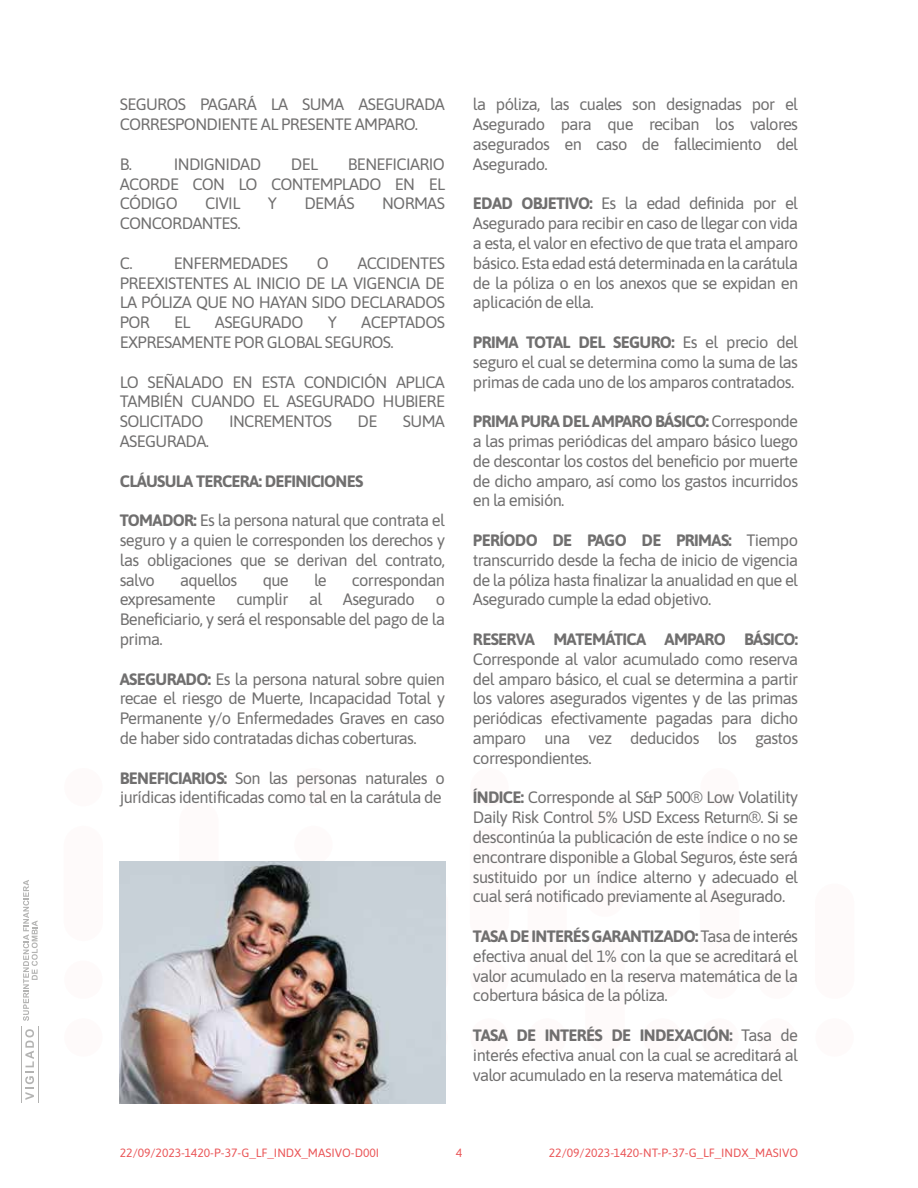
<style>
.page{position:relative;width:918px;height:1188px;background:#fff}
.page>*{position:absolute;margin:0;border:0;box-sizing:border-box;transform-origin:0 0}
.t1{font:16.5px/19.8px "Asap";letter-spacing:-.04em;color:#706f6f;text-align:justify}
.t2{font:700 16.5px "Asap";letter-spacing:-.04em;color:#706f6f}
.t3{font:12px "Asap";color:#ea5658}
.s1{font-weight:700}
</style>
<div class="page">
<div style="left:64px;top:1018px;width:39px;height:39px;background:#fefafa;border-radius:50%"></div>
<div style="left:64px;top:960px;width:39px;height:39px;background:#fefafa;border-radius:50%"></div>
<div style="left:64px;top:768px;width:39px;height:38px;background:#fefafa;border-radius:50%"></div>
<div style="left:64px;top:826px;width:39px;height:115px;background:#fefafa;border-radius:20px"></div>
<div style="left:179px;top:801px;width:40px;height:116px;background:#fefafa;border-radius:20px"></div>
<svg style="left:409px;top:1018px;width:39px;height:39px"></svg>
<svg style="left:409px;top:883px;width:39px;height:116px"></svg>
<div style="left:294px;top:826px;width:39px;height:38px;background:#fefafa;border-radius:50%"></div>
<div style="left:294px;top:768px;width:39px;height:38px;background:#fefafa;border-radius:50%"></div>
<div style="left:643px;top:1018px;width:39px;height:39px;background:#fefafa;border-radius:50%"></div>
<div style="left:643px;top:960px;width:39px;height:39px;background:#fefafa;border-radius:50%"></div>
<div style="left:470px;top:1018px;width:39px;height:39px;background:#fefafa;border-radius:50%"></div>
<div style="left:470px;top:960px;width:39px;height:39px;background:#fefafa;border-radius:50%"></div>
<div style="left:470px;top:768px;width:39px;height:38px;background:#fefafa;border-radius:50%"></div>
<div style="left:470px;top:826px;width:39px;height:115px;background:#fefafa;border-radius:20px"></div>
<div style="left:528px;top:1018px;width:39px;height:39px;background:#fefafa;border-radius:50%"></div>
<div style="left:528px;top:883px;width:39px;height:116px;background:#fefafa;border-radius:20px"></div>
<div style="left:585px;top:936px;width:40px;height:116px;background:#fefafa;border-radius:20px"></div>
<div style="left:585px;top:801px;width:40px;height:116px;background:#fefafa;border-radius:20px"></div>
<div style="left:815px;top:1018px;width:39px;height:39px;background:#fefafa;border-radius:50%"></div>
<div style="left:815px;top:883px;width:39px;height:116px;background:#fefafa;border-radius:20px"></div>
<div style="left:758px;top:1018px;width:38px;height:39px;background:#fefafa;border-radius:50%"></div>
<div style="left:758px;top:960px;width:38px;height:39px;background:#fefafa;border-radius:50%"></div>
<div style="left:700px;top:826px;width:39px;height:38px;background:#fefafa;border-radius:50%"></div>
<div style="left:700px;top:768px;width:39px;height:38px;background:#fefafa;border-radius:50%"></div>
<div style="left:700px;top:883px;width:39px;height:116px;background:#fefafa;border-radius:20px"></div>
<div style="left:700px;top:1018px;width:39px;height:39px;background:#fefafa;border-radius:50%"></div>
<hr style="left:21px;top:1026px;width:1px;height:76px;background:#b3b3b2">
<hr style="left:39px;top:1026px;width:1px;height:76px;background:#b3b3b2">
<svg style="left:23px;top:880px;width:15px;height:141px"></svg>
<svg style="left:25px;top:1029px;width:9px;height:71px"></svg>
<img style="left:120px;top:861px;width:325px;height:243px">
<p class="t1" style="left:120px;top:94px;width:327px">SEGUROS PAGARÁ LA SUMA ASEGURADA<br>CORRESPONDIENTE AL PRESENTE AMPARO.</p>
<p class="t1" style="left:120px;top:153px;width:14px">B.</p>
<p class="t1" style="left:174px;top:153px;width:89px">INDIGNIDAD</p>
<p class="t1" style="left:291px;top:153px;width:29px">DEL</p>
<p class="t1" style="left:120px;top:153px;width:327px;text-indent:228px">BENEFICIARIO ACORDE CON LO CONTEMPLADO EN EL CÓDIGO</p>
<p class="t1" style="left:205px;top:193px;width:37px">CIVIL</p>
<p class="t1" style="left:268px;top:193px;width:11px">Y</p>
<p class="t1" style="left:304px;top:193px;width:52px">DEMÁS</p>
<p class="t1" style="left:382px;top:193px;width:64px">NORMAS</p>
<p class="t1" style="left:120px;top:213px;width:122px">CONCORDANTES.</p>
<p class="t1" style="left:120px;top:252px;width:14px">C.</p>
<p class="t1" style="left:174px;top:252px;width:116px">ENFERMEDADES</p>
<p class="t1" style="left:317px;top:252px;width:14px">O</p>
<p class="t1" style="left:120px;top:252px;width:327px;text-indent:238px">ACCIDENTES PREEXISTENTES AL INICIO DE LA VIGENCIA DE LA PÓLIZA QUE NO HAYAN SIDO DECLARADOS POR</p>
<p class="t1" style="left:120px;top:312px;width:327px;text-indent:241px">ACEPTADOS<br>EXPRESAMENTE POR GLOBAL SEGUROS.</p>
<p class="t1" style="left:120px;top:371px;width:327px">LO SEÑALADO EN ESTA CONDICIÓN APLICA TAMBIÉN CUANDO EL ASEGURADO HUBIERE SOLICITADO</p>
<p class="t1" style="left:174px;top:312px;width:18px">EL</p>
<p class="t1" style="left:215px;top:312px;width:90px">ASEGURADO</p>
<p class="t1" style="left:328px;top:312px;width:11px">Y</p>
<p class="t1" style="left:229px;top:411px;width:105px">INCREMENTOS</p>
<p class="t1" style="left:358px;top:411px;width:21px">DE</p>
<p class="t1" style="left:403px;top:411px;width:44px">SUMA</p>
<p class="t1" style="left:120px;top:430px;width:91px">ASEGURADA.</p>
<p class="t2" style="left:120px;top:469px;width:245px">CLÁUSULA TERCERA: DEFINICIONES</p>
<p class="t1" style="left:120px;top:510px;width:327px"><span class="s1">TOMADOR:</span> Es la persona natural que contrata el seguro y a quien le corresponden los derechos y las obligaciones que se derivan del contrato, salvo</p>
<p class="t1" style="left:180px;top:569px;width:59px">aquellos</p>
<p class="t1" style="left:263px;top:569px;width:28px">que</p>
<p class="t1" style="left:314px;top:569px;width:14px">le</p>
<p class="t1" style="left:352px;top:569px;width:95px">correspondan</p>
<p class="t1" style="left:120px;top:589px;width:97px">expresamente</p>
<p class="t1" style="left:236px;top:589px;width:53px">cumplir</p>
<p class="t1" style="left:309px;top:589px;width:15px">al</p>
<p class="t1" style="left:120px;top:589px;width:327px;text-indent:223px">Asegurado o Beneficiario, y será el responsable del pago de la prima.</p>
<p class="t1" style="left:120px;top:668px;width:327px"><span class="s1">ASEGURADO:</span> Es la persona natural sobre quien recae el riesgo de Muerte, Incapacidad Total y Permanente y/o Enfermedades Graves en caso de haber sido contratadas dichas coberturas.</p>
<p class="t1" style="left:120px;top:767px;width:327px"><span class="s1">BENEFICIARIOS:</span> Son las personas naturales o jurídicas identificadas como tal en la carátula de</p>
<p class="t1" style="left:473px;top:94px;width:327px">la póliza, las cuales son designadas por el Asegurado para que reciban los valores asegurados en caso de fallecimiento del Asegurado.</p>
<p class="t1" style="left:473px;top:193px;width:327px"><span class="s1">EDAD OBJETIVO:</span> Es la edad definida por el Asegurado para recibir en caso de llegar con vida a esta, el valor en efectivo de que trata el amparo básico. Esta edad está determinada en la carátula de la póliza o en los anexos que se expidan en aplicación de ella.</p>
<p class="t1" style="left:473px;top:331px;width:327px"><span class="s1">PRIMA TOTAL DEL SEGURO:</span> Es el precio del seguro el cual se determina como la suma de las primas de cada uno de los amparos contratados.</p>
<p class="t1" style="left:473px;top:411px;width:327px"><span class="s1">PRIMA PURA DEL AMPARO BÁSICO:</span> Corresponde a las primas periódicas del amparo básico luego de descontar los costos del beneficio por muerte de dicho amparo, así como los gastos incurridos en la emisión.</p>
<p class="t1" style="left:473px;top:529px;width:327px"><span class="s1">PERÍODO DE PAGO DE PRIMAS:</span> Tiempo transcurrido desde la fecha de inicio de vigencia de la póliza hasta finalizar la anualidad en que el Asegurado cumple la edad objetivo.</p>
<p class="t2" style="left:473px;top:628px;width:327px">RESERVA MATEMÁTICA AMPARO BÁSICO:</p>
<p class="t1" style="left:473px;top:648px;width:327px">Corresponde al valor acumulado como reserva del amparo básico, el cual se determina a partir los valores asegurados vigentes y de las primas periódicas efectivamente pagadas para dicho amparo una vez deducidos los gastos correspondientes.</p>
<p class="t1" style="left:473px;top:787px;width:327px"><span class="s1">ÍNDICE:</span> Corresponde al S&amp;P 500® Low Volatility Daily Risk Control 5% USD Excess Return®. Si se descontinúa la publicación de este índice o no se encontrare disponible a Global Seguros, éste será sustituido por un índice alterno y adecuado el cual será notificado previamente al Asegurado.</p>
<p class="t1" style="left:473px;top:925px;width:327px"><span class="s1">TASA DE INTERÉS GARANTIZADO:</span> Tasa de interés efectiva anual del 1% con la que se acreditará el valor acumulado en la reserva matemática de la cobertura básica de la póliza.</p>
<p class="t1" style="left:473px;top:1024px;width:327px"><span class="s1">TASA DE INTERÉS DE INDEXACIÓN:</span> Tasa de interés efectiva anual con la cual se acreditará al valor acumulado en la reserva matemática del</p>
<p class="t3" style="left:120px;top:1144px;width:261px">22/09/2023-1420-P-37-G_LF_INDX_MASIVO-D00I</p>
<p class="t3" style="left:456px;top:1144px;width:8px">4</p>
<p class="t3" style="left:549px;top:1144px;width:251px">22/09/2023-1420-NT-P-37-G_LF_INDX_MASIVO</p>
</div>
